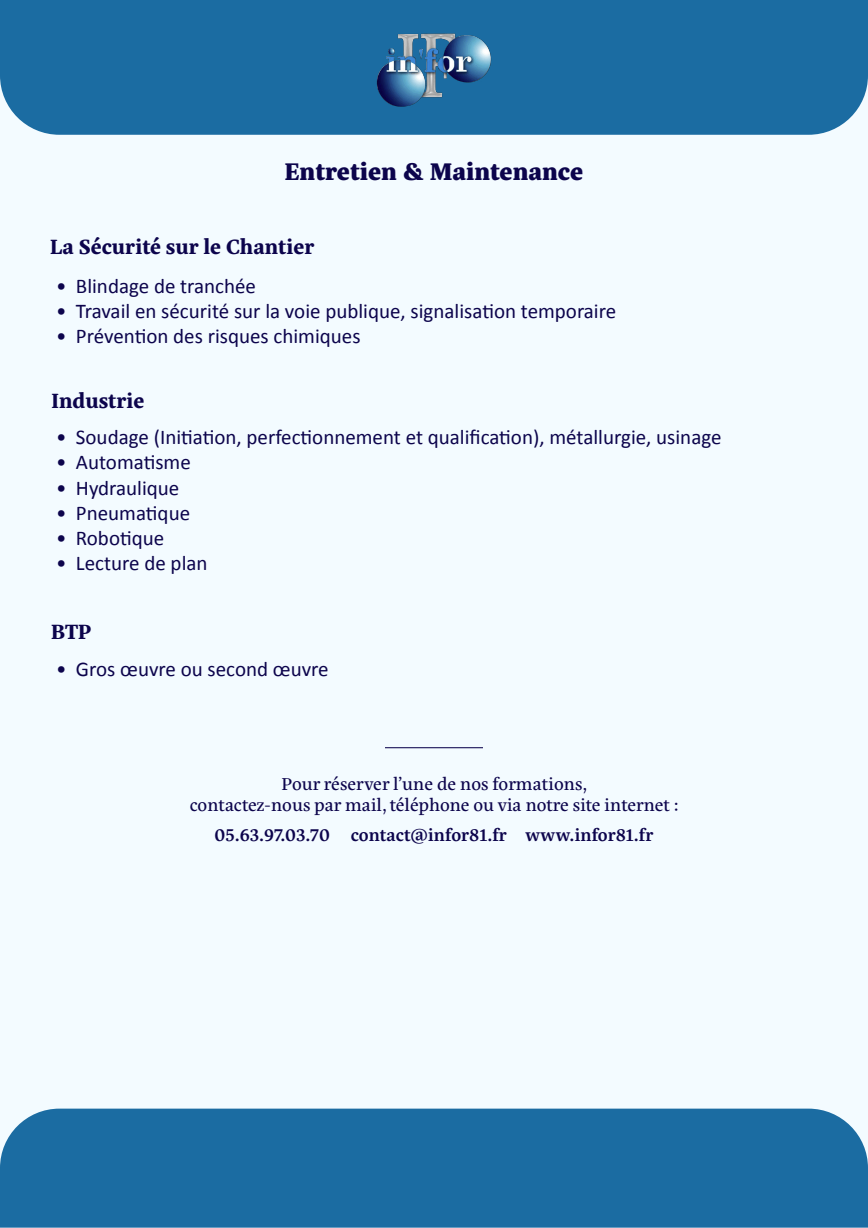
<style>
.page{position:relative;width:868px;height:1228px;background:#fff}
.page>*{position:absolute;margin:0;border:0;box-sizing:border-box;transform-origin:0 0}
.t1{font:800 24.5px "Eskorte Latin";color:#0c044c}
.t2{font:21px "Calibri";color:#0c044c}
.t3{font:700 21px "Eskorte Latin";color:#0c044c}
.t4{font:17.5px/21px "Eskorte Latin";color:#0c044c;text-align:center}
.t5{font:600 17.5px "Eskorte Latin";color:#0c044c}
</style>
<div class="page">
<div style="left:0;top:0;width:868px;height:1227px;background:#f3fbff"></div>
<div style="left:0;top:0;width:868px;height:135px;background:#1b6ca2"></div>
<div style="left:0;top:1108px;width:868px;height:119px;background:#1b6ca2"></div>
<img style="left:374px;top:7px;width:119px;height:119px">
<hr style="left:385px;top:747px;width:98px;height:1px;background:#0c044c">
<p class="t1" style="left:285px;top:157px;width:300px">Entretien &amp; Maintenance</p>
<p class="t3" style="left:50px;top:235px;width:266px">La Sécurité sur le Chantier</p>
<p class="t2" style="left:56px;top:277px;width:202px">• Blindage de tranchée</p>
<p class="t2" style="left:56px;top:302px;width:562px">• Travail en sécurité sur la voie publique, signalisation temporaire</p>
<p class="t2" style="left:56px;top:327px;width:306px">• Prévention des risques chimiques</p>
<p class="t3" style="left:51px;top:388px;width:95px">Industrie</p>
<p class="t2" style="left:56px;top:428px;width:667px">• Soudage (Initiation, perfectionnement et qualification), métallurgie, usinage</p>
<p class="t2" style="left:56px;top:454px;width:136px">• Automatisme</p>
<p class="t2" style="left:56px;top:479px;width:125px">• Hydraulique</p>
<p class="t2" style="left:56px;top:504px;width:136px">• Pneumatique</p>
<p class="t2" style="left:56px;top:529px;width:110px">• Robotique</p>
<p class="t2" style="left:56px;top:554px;width:153px">• Lecture de plan</p>
<p class="t3" style="left:51px;top:620px;width:42px">BTP</p>
<p class="t2" style="left:56px;top:660px;width:274px">• Gros œuvre ou second œuvre</p>
<p class="t4" style="left:190px;top:774px;width:491px">Pour réserver l’une de nos formations,<br>contactez-nous par mail, téléphone ou via notre site internet :</p>
<p class="t5" style="left:214px;top:825px;width:440px">05.63.97.03.70 contact@infor81.fr www.infor81.fr</p>
</div>
